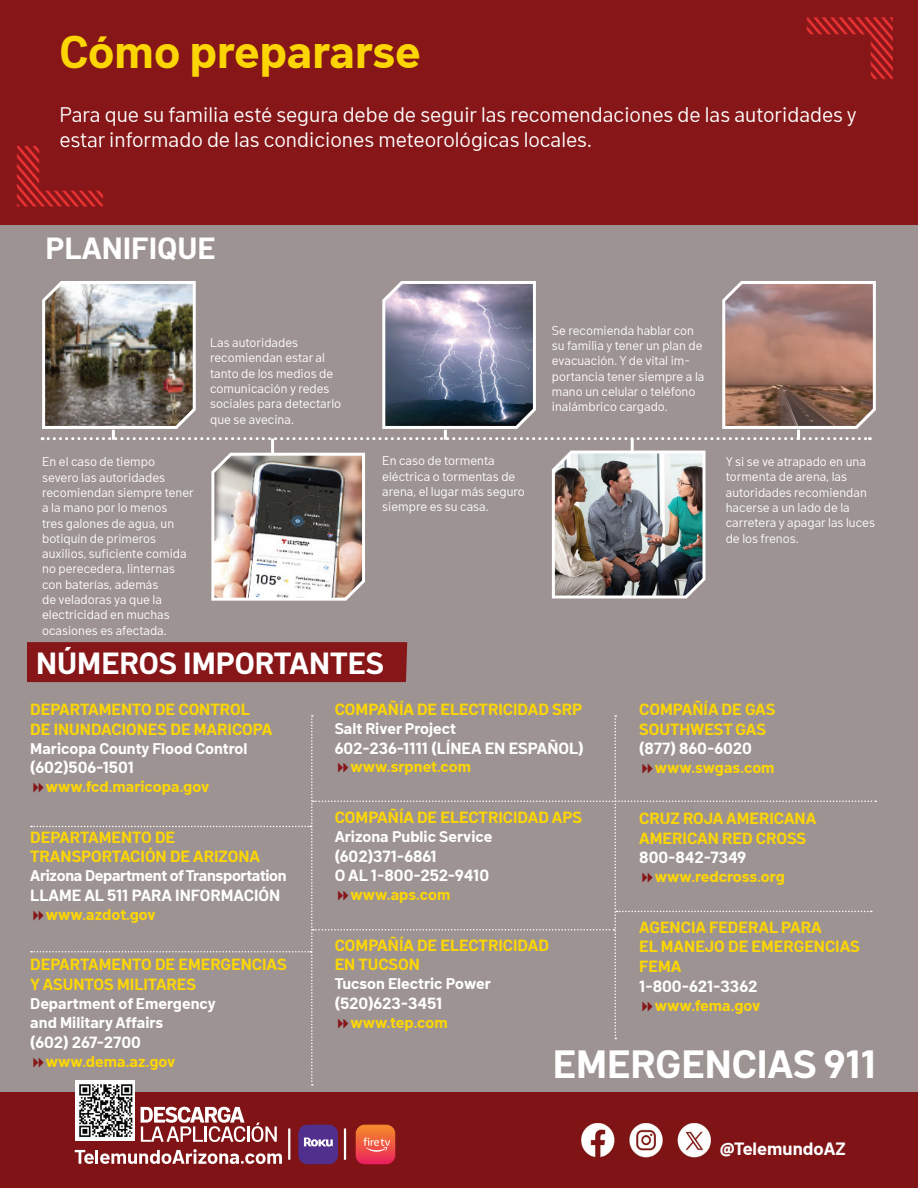
<style>
.page{position:relative;width:918px;height:1188px;background:#9e9393}
.page>*{position:absolute;margin:0;border:0;box-sizing:border-box;transform-origin:0 0}
.t1{font:700 46.5px "Arthouse Owned";color:#fcd604}
.t2{font:700 40.2px "Arthouse Owned";color:#fff}
.t3{font:700 31.2px "Arthouse Owned";color:#fff}
.t4{font:21px/25.2px "Arthouse Owned";color:#fff}
.t5{font:700 18.15px "Arthouse Owned";color:#fff}
.t6{font:700 16.5px/19.8px "Arthouse Owned";color:#fcd604}
.t7{font:700 16.5px/19.8px "Arthouse Owned";color:#fff}
.t8{font:700 15.75px "Arthouse Owned";color:#fcd604}
.t9{font:700 15.75px/18.9px "Arthouse Owned";color:#fff}
.t10{font:700 15.75px "Arthouse Owned";letter-spacing:-.02em;color:#fff}
.t11{font:12.75px/15.3px "Arthouse Owned";color:#fff}
</style>
<div class="page">
<div style="left:0;top:1093px;width:918px;height:95px;background:#7f1315"></div>
<svg style="left:75px;top:1149px;width:207px;height:15px"></svg>
<svg style="left:141px;top:1107px;width:104px;height:35px"></svg>
<hr style="left:247px;top:1126px;width:3px;height:16px;background:#fff">
<svg style="left:252px;top:1123px;width:25px;height:19px"></svg>
<hr style="left:288px;top:1129px;width:2px;height:31px;background:#fff">
<hr style="left:344px;top:1129px;width:2px;height:31px;background:#fff">
<img style="left:76px;top:1086px;width:59px;height:55px">
<div style="left:298px;top:1125px;width:40px;height:39px;background:#512f8d;border-radius:9px"></div>
<svg style="left:304px;top:1138px;width:29px;height:9px"></svg>
<svg style="left:356px;top:1125px;width:39px;height:39px;background:#ec5e4c"></svg>
<img style="left:581px;top:1123px;width:130px;height:34px">
<div style="left:0;top:0;width:918px;height:225px;background:#871618"></div>
<img style="left:211px;top:452px;width:154px;height:149px">
<img style="left:551px;top:448px;width:155px;height:151px">
<div style="left:27px;top:642px;width:380px;height:40px;background:#871618"></div>
<hr style="left:271px;top:439px;width:3px;height:15px;background:#fff">
<hr style="left:631px;top:439px;width:3px;height:15px;background:#fff">
<img style="left:41px;top:281px;width:835px;height:159px">
<img style="left:17px;top:143px;width:87px;height:64px">
<img style="left:61px;top:143px;width:43px;height:8px">
<img style="left:806px;top:18px;width:87px;height:62px">
<svg style="left:31px;top:715px;width:845px;height:371px"></svg>
<h1 class="t1" style="left:59px;top:17px;width:363px">Cómo prepararse</h1>
<h3 class="t4" style="left:59px;top:100px;width:799px">Para que su familia esté segura debe de seguir las recomendaciones de las autoridades y estar informado de las condiciones meteorológicas locales.</h3>
<h3 class="t3" style="left:46px;top:224px;width:171px">PLANIFIQUE</h3>
<p class="t11" style="left:42px;top:453px;width:153px">En el caso de tiempo severo las autoridades recomiendan siempre tener a la mano por lo menos<br>tres galones de agua, un botiquín de primeros auxilios, suficiente comida no perecedera, linternas con baterías, además<br>de veladoras ya que la electricidad en muchas ocasiones es afectada.</p>
<p class="t11" style="left:210px;top:334px;width:133px">Las autoridades recomiendan estar al tanto de los medios de comunicación y redes sociales para detectarlo que se avecina.</p>
<p class="t11" style="left:382px;top:452px;width:144px">En caso de tormenta eléctrica o tormentas de arena, el lugar más seguro siempre es su casa.</p>
<h3 class="t3" style="left:36px;top:640px;width:349px">NÚMEROS IMPORTANTES</h3>
<p class="t11" style="left:552px;top:322px;width:154px">Se recomienda hablar con su familia y tener un plan de evacuación. Y de vital im&shy;portancia tener siempre a la mano un celular o teléfono inalámbrico cargado.</p>
<p class="t11" style="left:726px;top:453px;width:151px">Y si se ve atrapado en una tormenta de arena, las autoridades recomiendan hacerse a un lado de la carretera y apagar las luces de los frenos.</p>
<p class="t6" style="left:30px;top:698px;width:244px">DEPARTAMENTO DE CONTROL<br>DE INUNDACIONES DE MARICOPA</p>
<p class="t9" style="left:30px;top:737px;width:219px">Maricopa County Flood Control</p>
<p class="t7" style="left:30px;top:756px;width:105px">(602)506-1501</p>
<p class="t8" style="left:46px;top:775px;width:165px">www.fcd.maricopa.gov</p>
<p class="t6" style="left:30px;top:825px;width:231px">DEPARTAMENTO DE<br>TRANSPORTACIÓN DE ARIZONA</p>
<p class="t10" style="left:30px;top:864px;width:258px">Arizona Department of Transportation</p>
<p class="t7" style="left:30px;top:884px;width:252px">LLAME AL 511 PARA INFORMACIÓN</p>
<p class="t8" style="left:46px;top:903px;width:111px">www.azdot.gov</p>
<p class="t6" style="left:30px;top:953px;width:258px">DEPARTAMENTO DE EMERGENCIAS<br>Y ASUNTOS MILITARES</p>
<p class="t9" style="left:30px;top:993px;width:187px">Department of Emergency and Military Affairs</p>
<p class="t7" style="left:30px;top:1031px;width:112px">(602) 267-2700</p>
<p class="t8" style="left:46px;top:1049px;width:131px">www.dema.az.gov</p>
<p class="t6" style="left:335px;top:698px;width:249px">COMPAÑÍA DE ELECTRICIDAD SRP</p>
<p class="t9" style="left:335px;top:717px;width:123px">Salt River Project</p>
<p class="t7" style="left:335px;top:736px;width:250px">602-236-1111 (LÍNEA EN ESPAÑOL)</p>
<p class="t8" style="left:350px;top:755px;width:122px">www.srpnet.com</p>
<p class="t6" style="left:335px;top:806px;width:249px">COMPAÑÍA DE ELECTRICIDAD APS</p>
<p class="t9" style="left:335px;top:825px;width:159px">Arizona Public Service</p>
<p class="t7" style="left:335px;top:844px;width:156px">(602)371-6861<br>O AL 1-800-252-9410</p>
<p class="t8" style="left:350px;top:883px;width:101px">www.aps.com</p>
<p class="t6" style="left:335px;top:933px;width:216px">COMPAÑÍA DE ELECTRICIDAD<br>EN TUCSON</p>
<p class="t9" style="left:335px;top:973px;width:158px">Tucson Electric Power</p>
<p class="t7" style="left:335px;top:992px;width:109px">(520)623-3451</p>
<p class="t8" style="left:350px;top:1011px;width:99px">www.tep.com</p>
<p class="t6" style="left:639px;top:698px;width:138px">COMPAÑÍA DE GAS<br>SOUTHWEST GAS</p>
<p class="t7" style="left:639px;top:737px;width:114px">(877) 860-6020</p>
<p class="t8" style="left:655px;top:756px;width:121px">www.swgas.com</p>
<p class="t6" style="left:639px;top:807px;width:179px">CRUZ ROJA AMERICANA<br>AMERICAN RED CROSS</p>
<p class="t7" style="left:639px;top:846px;width:109px">800-842-7349</p>
<p class="t8" style="left:655px;top:865px;width:131px">www.redcross.org</p>
<p class="t6" style="left:639px;top:915px;width:222px">AGENCIA FEDERAL PARA<br>EL MANEJO DE EMERGENCIAS<br>FEMA</p>
<p class="t7" style="left:639px;top:975px;width:120px">1-800-621-3362</p>
<p class="t8" style="left:655px;top:994px;width:107px">www.fema.gov</p>
<h2 class="t2" style="left:553px;top:1034px;width:325px">EMERGENCIAS 911</h2>
<h3 class="t5" style="left:720px;top:1135px;width:127px">@TelemundoAZ</h3>
</div>
